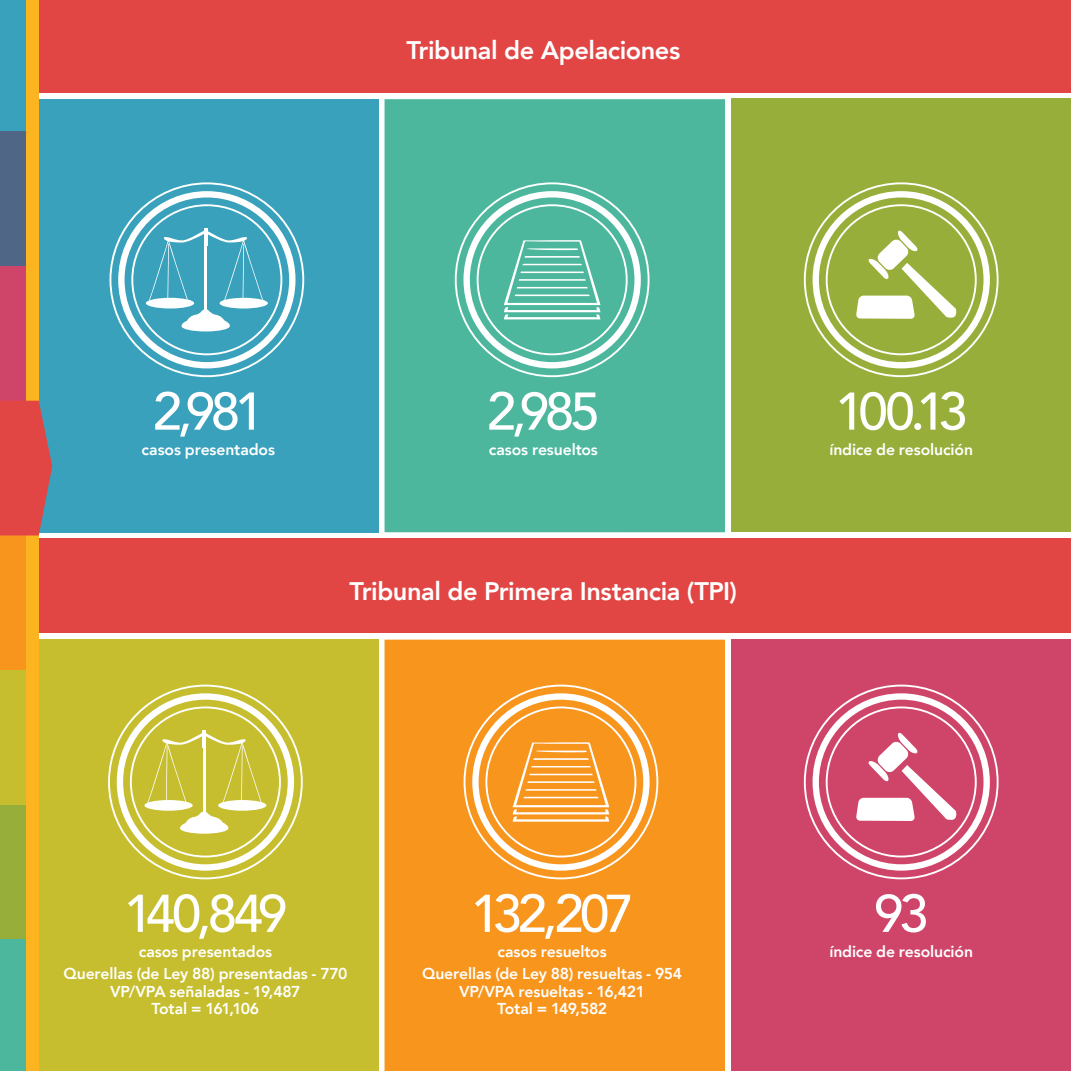
<style>
.page{position:relative;width:1071px;height:1071px;background:#fff}
.page>*{position:absolute;margin:0;border:0;box-sizing:border-box;transform-origin:0 0}
.t1{font:500 52.5px "Avenir";letter-spacing:-.08em;color:#fff}
.t2{font:800 25.38px "Avenir";letter-spacing:-.015em;color:#fff}
.t3{font:800 15.75px/22.2px "Avenir";letter-spacing:-.01em;color:#fff;text-align:center}
</style>
<div class="page">
<div style="left:0;top:0;width:1071px;height:92px;background:#e14645"></div>
<div style="left:0;top:99px;width:378px;height:433px;background:#39a1bb"></div>
<div style="left:385px;top:99px;width:340px;height:433px;background:#4cb79d"></div>
<div style="left:731px;top:99px;width:340px;height:433px;background:#98ae3a"></div>
<div style="left:0;top:539px;width:1071px;height:94px;background:#e14645"></div>
<div style="left:0;top:640px;width:378px;height:431px;background:#c6be2e"></div>
<div style="left:385px;top:640px;width:340px;height:431px;background:#f7951d"></div>
<div style="left:731px;top:640px;width:340px;height:431px;background:#cf4569"></div>
<div style="left:25px;top:131px;width:14px;height:809px;background:#fcb420"></div>
<div style="left:25px;top:940px;width:14px;height:131px;background:#fcb420"></div>
<div style="left:25px;top:0;width:14px;height:131px;background:#fcb420"></div>
<div style="left:0;top:0;width:25px;height:131px;background:#39a1bb"></div>
<div style="left:0;top:131px;width:25px;height:135px;background:#4f6686"></div>
<div style="left:0;top:266px;width:25px;height:135px;background:#cf4569"></div>
<div style="left:0;top:536px;width:25px;height:134px;background:#f7951d"></div>
<div style="left:0;top:805px;width:25px;height:135px;background:#98ae3a"></div>
<div style="left:0;top:940px;width:25px;height:131px;background:#4cb79d"></div>
<svg style="left:0;top:401px;width:52px;height:135px;background:#cd5253"></svg>
<svg style="left:455px;top:182px;width:195px;height:195px"></svg>
<svg style="left:464px;top:685px;width:194px;height:194px"></svg>
<svg style="left:110px;top:182px;width:194px;height:195px"></svg>
<svg style="left:108px;top:685px;width:195px;height:194px"></svg>
<svg style="left:804px;top:182px;width:195px;height:195px"></svg>
<svg style="left:804px;top:685px;width:195px;height:194px"></svg>
<h2 class="t2" style="left:406px;top:30px;width:275px">Tribunal de Apelaciones</h2>
<h1 class="t1" style="left:153px;top:366px;width:113px">2,981</h1>
<p class="t3" style="left:142px;top:438px;width:135px">casos presentados</p>
<h1 class="t1" style="left:487px;top:366px;width:114px">2,985</h1>
<p class="t3" style="left:489px;top:438px;width:111px">casos resueltos</p>
<h2 class="t2" style="left:350px;top:572px;width:389px">Tribunal de Primera Instancia (TPI)</h2>
<h1 class="t1" style="left:835px;top:366px;width:134px">100.13</h1>
<p class="t3" style="left:829px;top:438px;width:145px">índice de resolución</p>
<h1 class="t1" style="left:124px;top:868px;width:165px">140,849</h1>
<p class="t3" style="left:63px;top:941px;width:285px">casos presentados<br>Querellas (de Ley 88) presentadas - 770</p>
<p class="t3" style="left:110px;top:983px;width:192px;line-height:17.5px">VP/VPA señaladas - 19,487<br>Total = 161,106</p>
<h1 class="t1" style="left:471px;top:868px;width:165px">132,207</h1>
<p class="t3" style="left:422px;top:941px;width:262px">casos resueltos<br>Querellas (de Ley 88) resueltas - 954</p>
<p class="t3" style="left:459px;top:983px;width:187px;line-height:17.5px">VP/VPA resueltas - 16,421<br>Total = 149,582</p>
<h1 class="t1" style="left:874px;top:868px;width:56px">93</h1>
<p class="t3" style="left:829px;top:941px;width:145px">índice de resolución</p>
</div>
